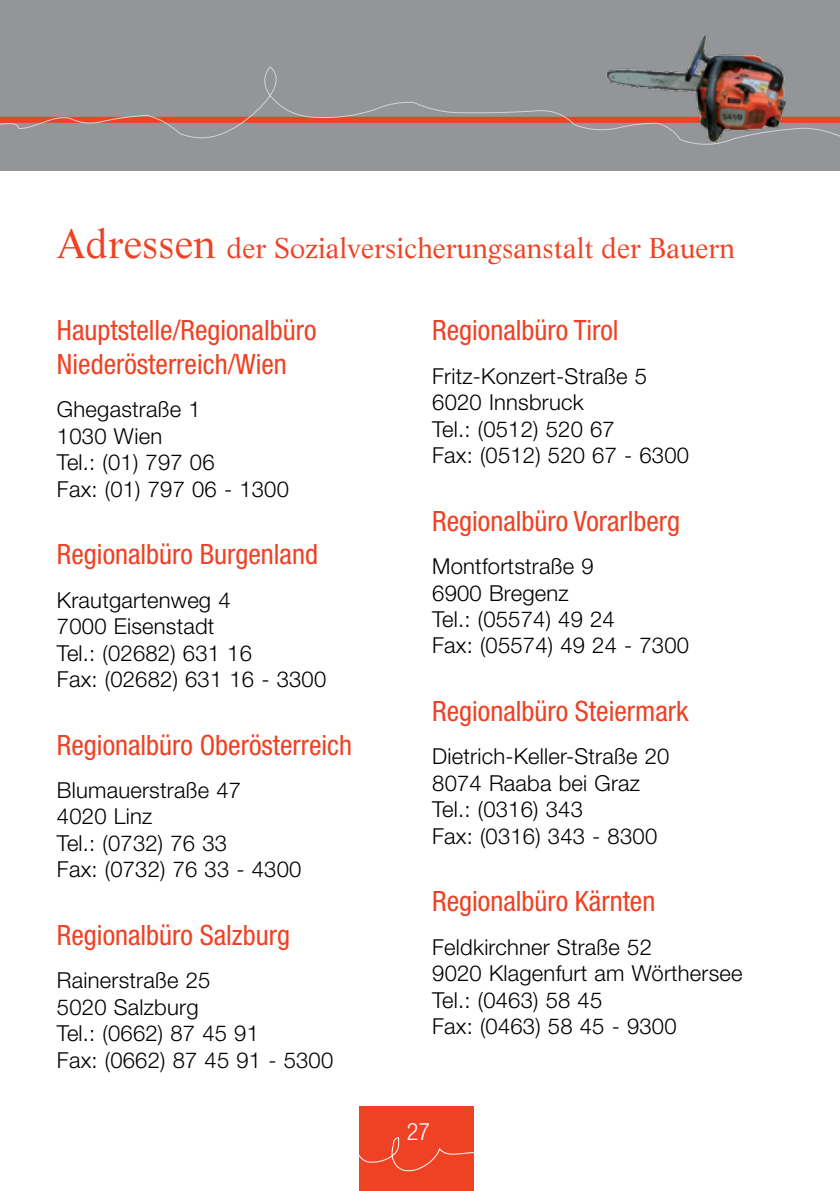
<style>
.page{position:relative;width:840px;height:1191px;background:#fff}
.page>*{position:absolute;margin:0;border:0;box-sizing:border-box;transform-origin:0 0}
.t1{font:condensed 28px/33.6px "Helvetica Neue LT Std";color:#ef4123}
.t2{font:28px "Life";color:#ef4123}
.t3{font:300 condensed 24px "Helvetica Neue LT Std";color:#fff}
.t4{font:300 22px/26.4px "Helvetica Neue LT Std";letter-spacing:.01em;color:#000}
.s1{font-size:40px}
</style>
<div class="page">
<div style="left:359px;top:1106px;width:114px;height:85px;background:#ef4123"></div>
<div style="left:0;top:0;width:839px;height:170px;background:#939598"></div>
<img style="left:691px;top:35px;width:81px;height:30px">
<svg style="left:0;top:65px;width:839px;height:80px"></svg>
<svg style="left:359px;top:1136px;width:115px;height:43px"></svg>
<p class="t2" style="left:57px;top:231px;width:679px"><span class="s1">Adressen</span> der Sozialversicherungsanstalt der Bauern</p>
<p class="t1" style="left:57px;top:313px;width:261px">Hauptstelle/Regionalbüro<br>Niederösterreich/Wien</p>
<p class="t4" style="left:57px;top:396px;width:233px">Ghegastraße 1<br>1030 Wien<br>Tel.: (01) 797 06<br>Fax: (01) 797 06 - 1300</p>
<p class="t1" style="left:57px;top:537px;width:262px">Regionalbüro Burgenland</p>
<p class="t4" style="left:57px;top:586px;width:271px">Krautgartenweg 4<br>7000 Eisenstadt<br>Tel.: (02682) 631 16<br>Fax: (02682) 631 16 - 3300</p>
<p class="t1" style="left:57px;top:727px;width:296px">Regionalbüro Oberösterreich</p>
<p class="t4" style="left:57px;top:776px;width:246px">Blumauerstraße 47<br>4020 Linz<br>Tel.: (0732) 76 33<br>Fax: (0732) 76 33 - 4300</p>
<p class="t1" style="left:57px;top:918px;width:234px">Regionalbüro Salzburg</p>
<p class="t4" style="left:57px;top:967px;width:278px">Rainerstraße 25<br>5020 Salzburg<br>Tel.: (0662) 87 45 91<br>Fax: (0662) 87 45 91 - 5300</p>
<p class="t1" style="left:432px;top:313px;width:188px">Regionalbüro Tirol</p>
<p class="t4" style="left:432px;top:362px;width:258px">Fritz-Konzert-Straße 5<br>6020 Innsbruck<br>Tel.: (0512) 520 67<br>Fax: (0512) 520 67 - 6300</p>
<p class="t1" style="left:432px;top:504px;width:249px">Regionalbüro Vorarlberg</p>
<p class="t4" style="left:432px;top:552px;width:258px">Montfortstraße 9<br>6900 Bregenz<br>Tel.: (05574) 49 24<br>Fax: (05574) 49 24 - 7300</p>
<p class="t1" style="left:432px;top:694px;width:258px">Regionalbüro Steiermark</p>
<p class="t4" style="left:432px;top:743px;width:238px">Dietrich-Keller-Straße 20<br>8074 Raaba bei Graz<br>Tel.: (0316) 343<br>Fax: (0316) 343 - 8300</p>
<p class="t1" style="left:432px;top:884px;width:224px">Regionalbüro Kärnten</p>
<p class="t4" style="left:432px;top:933px;width:312px">Feldkirchner Straße 52<br>9020 Klagenfurt am Wörthersee<br>Tel.: (0463) 58 45<br>Fax: (0463) 58 45 - 9300</p>
<p class="t3" style="left:406px;top:1117px;width:25px">27</p>
</div>
